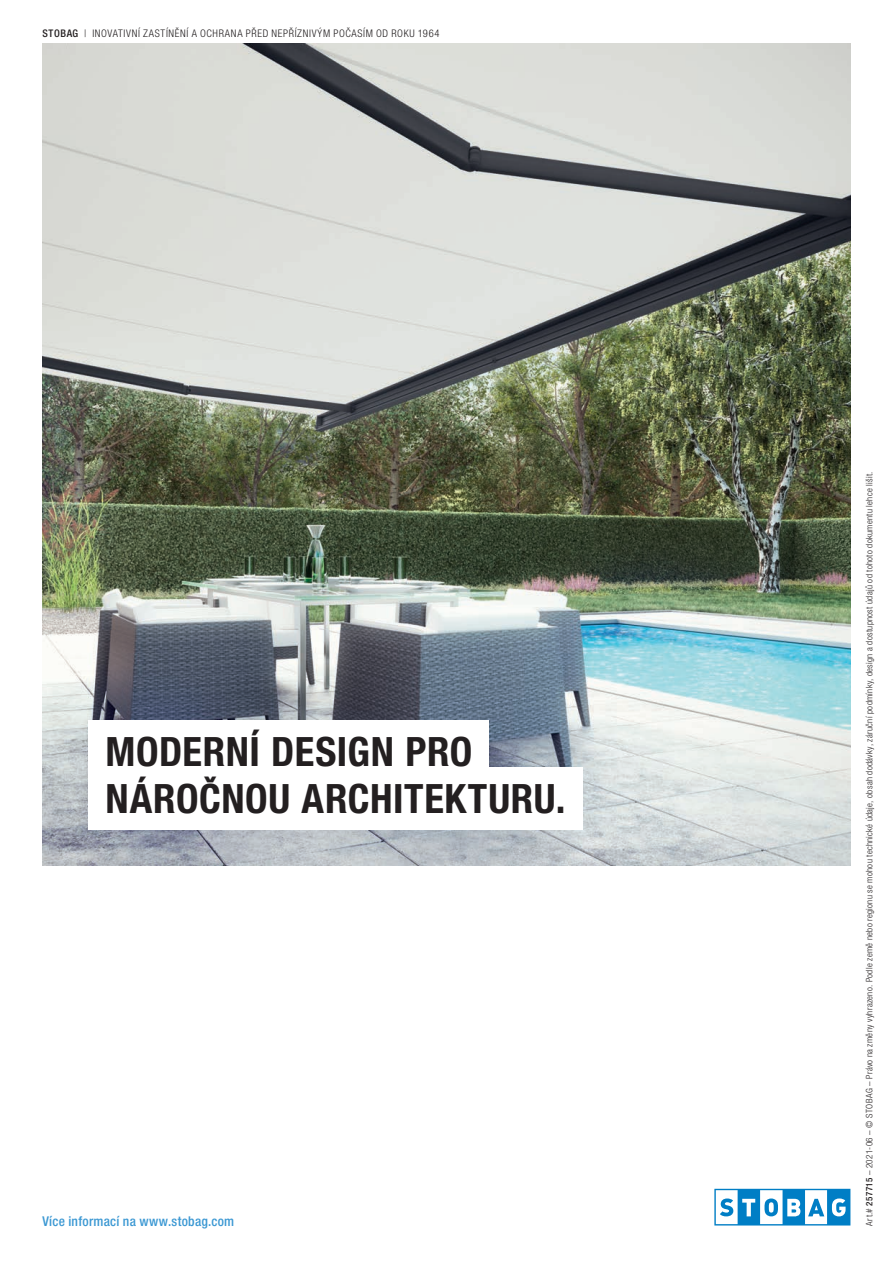
<style>
.page{position:relative;width:893px;height:1263px;background:#fff}
.page>*{position:absolute;margin:0;border:0;box-sizing:border-box;transform-origin:0 0}
.t1{font:700 condensed 40.5px/47px "Helvetica Neue LT Pro";letter-spacing:.015em;color:#231f20}
.t2{font:500 condensed 13.5px "Helvetica Neue LT Pro";letter-spacing:.02em;color:#3b98d3}
.t3{font:300 condensed 10.5px "Helvetica Neue LT Pro";letter-spacing:.065em;color:#231f20}
.t4{font:300 condensed 9px "Helvetica Neue LT Pro";letter-spacing:.04em;color:#231f20}
.s1{font-weight:500}
</style>
<div class="page">
<svg style="left:714px;top:1189px;width:136px;height:36px"></svg>
<img style="left:43px;top:43px;width:807px;height:822px">
<div style="left:88px;top:720px;width:401px;height:62px;background:#fff"></div>
<div style="left:88px;top:766px;width:494px;height:63px;background:#fff"></div>
<p class="t3" style="left:43px;top:28px;width:398px"><span class="s1">STOBAG</span> | INOVATIVNÍ ZASTÍNĚNÍ A OCHRANA PŘED NEPŘÍZNIVÝM POČASÍM OD ROKU 1964</p>
<h1 class="t1" style="left:105px;top:727px;width:461px">MODERNÍ DESIGN PRO<br>NÁROČNOU ARCHITEKTURU.</h1>
<h2 class="t2" style="left:43px;top:1213px;width:193px">Více informací na www.stobag.com</h2>
<p class="t4" style="left:864px;top:1225px;width:756px;rotate:-90deg">Art.# <span class="s1">257715</span> – 2021-06 – © STOBAG – Právo na změny vyhrazeno. Podle země nebo regionu se mohou technické údaje, obsah dodávky, záruční podmínky, design a dostupnost údajů od tohoto dokumentu lehce lišit.</p>
</div>
